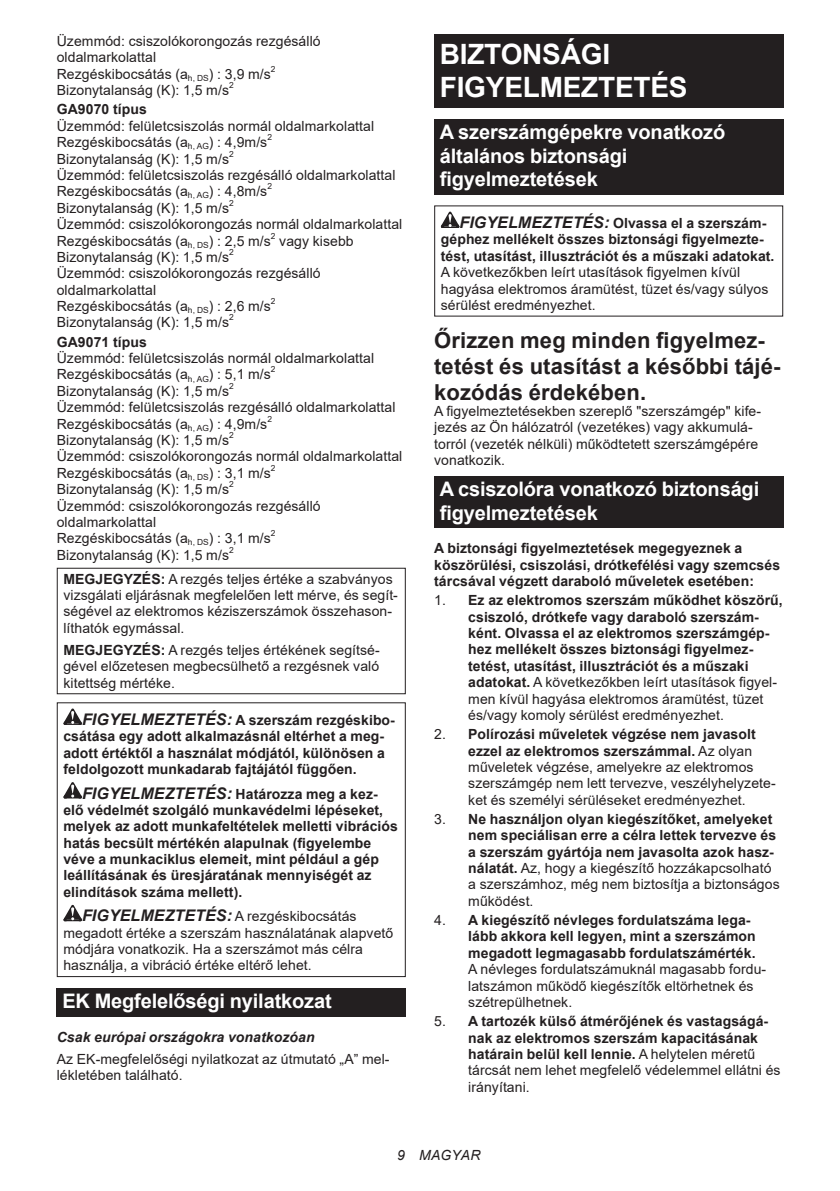
<style>
.page{position:relative;width:840px;height:1191px;background:#fff}
.page>*{position:absolute;margin:0;border:0;box-sizing:border-box;transform-origin:0 0}
.t1{font:700 28px/32.8px "Arial";letter-spacing:-.01em;color:#fff}
.t2{font:700 22px/25.8px "Arial";letter-spacing:.005em;color:#231f20}
.t3{font:700 20px/23.4px "Arial";letter-spacing:-.01em;color:#fff}
.t4{font:14px/16.4px "Arial";letter-spacing:.005em;color:#231f20}
.t5{font:700 14px/16.4px "Arial";letter-spacing:.005em;color:#231f20}
.t6{font:italic 700 14px "Arial";letter-spacing:.005em;color:#231f20}
.t7{font:italic 14px "Arial";letter-spacing:.005em;color:#231f20}
.t8{font:8.4px "Arial";color:#231f20}
.s1{font-weight:700}
.s2{font-style:italic;font-size:16px}
.s3{font-weight:700;font-style:italic;font-size:16px}
.s4{font-weight:400}
</style>
<div class="page">
<div style="left:57px;top:568px;width:348px;height:126px;border:1px solid #231f20"></div>
<svg style="left:63px;top:708px;width:19px;height:17px"></svg>
<svg style="left:63px;top:782px;width:19px;height:16px"></svg>
<svg style="left:63px;top:905px;width:19px;height:16px"></svg>
<div style="left:57px;top:702px;width:348px;height:275px;border:1px solid #231f20"></div>
<div style="left:57px;top:988px;width:348px;height:29px;background:#231f20"></div>
<div style="left:434px;top:34px;width:348px;height:74px;background:#231f20"></div>
<div style="left:434px;top:119px;width:348px;height:75px;background:#231f20"></div>
<svg style="left:440px;top:212px;width:19px;height:16px"></svg>
<div style="left:434px;top:476px;width:348px;height:52px;background:#231f20"></div>
<p class="t4" style="left:57px;top:33px;width:265px">Üzemmód: csiszolókorongozás rezgésálló oldalmarkolattal<br>Rezgéskibocsátás (a<sub>h,</sub> <sub>DS</sub>) : 3,9 m/s</p>
<p class="t8" style="left:271px;top:63px;width:6px">2</p>
<p class="t4" style="left:57px;top:82px;width:174px">Bizonytalanság (K): 1,5 m/s</p>
<p class="t8" style="left:229px;top:79px;width:6px">2</p>
<p class="t5" style="left:57px;top:101px;width:91px">GA9070 típus</p>
<p class="t4" style="left:57px;top:118px;width:319px">Üzemmód: felületcsiszolás normál oldalmarkolattal<br>Rezgéskibocsátás (a<sub>h,</sub> <sub>AG</sub>) : 4,9m/s</p>
<p class="t8" style="left:267px;top:131px;width:6px">2</p>
<p class="t4" style="left:57px;top:150px;width:174px">Bizonytalanság (K): 1,5 m/s</p>
<p class="t8" style="left:229px;top:148px;width:6px">2</p>
<p class="t4" style="left:57px;top:167px;width:340px">Üzemmód: felületcsiszolás rezgésálló oldalmarkolattal<br>Rezgéskibocsátás (a<sub>h,</sub> <sub>AG</sub>) : 4,8m/s</p>
<p class="t8" style="left:267px;top:181px;width:6px">2</p>
<p class="t4" style="left:57px;top:199px;width:174px">Bizonytalanság (K): 1,5 m/s</p>
<p class="t8" style="left:229px;top:197px;width:6px">2</p>
<p class="t4" style="left:57px;top:216px;width:347px">Üzemmód: csiszolókorongozás normál oldalmarkolattal<br>Rezgéskibocsátás (a<sub>h,</sub> <sub>DS</sub>) : 2,5 m/s</p>
<p class="t8" style="left:271px;top:230px;width:6px">2</p>
<p class="t4" style="left:279px;top:232px;width:76px">vagy kisebb</p>
<p class="t4" style="left:57px;top:249px;width:174px">Bizonytalanság (K): 1,5 m/s</p>
<p class="t8" style="left:229px;top:246px;width:6px">2</p>
<p class="t4" style="left:57px;top:265px;width:265px">Üzemmód: csiszolókorongozás rezgésálló oldalmarkolattal<br>Rezgéskibocsátás (a<sub>h,</sub> <sub>DS</sub>) : 2,6 m/s</p>
<p class="t8" style="left:271px;top:295px;width:6px">2</p>
<p class="t4" style="left:57px;top:314px;width:174px">Bizonytalanság (K): 1,5 m/s</p>
<p class="t8" style="left:229px;top:312px;width:6px">2</p>
<p class="t5" style="left:57px;top:334px;width:91px">GA9071 típus</p>
<p class="t4" style="left:57px;top:350px;width:319px">Üzemmód: felületcsiszolás normál oldalmarkolattal<br>Rezgéskibocsátás (a<sub>h,</sub> <sub>AG</sub>) : 5,1 m/s</p>
<p class="t8" style="left:271px;top:364px;width:6px">2</p>
<p class="t4" style="left:57px;top:382px;width:174px">Bizonytalanság (K): 1,5 m/s</p>
<p class="t8" style="left:229px;top:380px;width:6px">2</p>
<p class="t4" style="left:57px;top:399px;width:340px">Üzemmód: felületcsiszolás rezgésálló oldalmarkolattal<br>Rezgéskibocsátás (a<sub>h,</sub> <sub>AG</sub>) : 4,9m/s</p>
<p class="t8" style="left:267px;top:413px;width:6px">2</p>
<p class="t4" style="left:57px;top:432px;width:174px">Bizonytalanság (K): 1,5 m/s</p>
<p class="t8" style="left:229px;top:429px;width:6px">2</p>
<p class="t4" style="left:57px;top:448px;width:347px">Üzemmód: csiszolókorongozás normál oldalmarkolattal<br>Rezgéskibocsátás (a<sub>h,</sub> <sub>DS</sub>) : 3,1 m/s</p>
<p class="t8" style="left:271px;top:462px;width:6px">2</p>
<p class="t4" style="left:57px;top:481px;width:174px">Bizonytalanság (K): 1,5 m/s</p>
<p class="t8" style="left:229px;top:478px;width:6px">2</p>
<p class="t4" style="left:57px;top:497px;width:265px">Üzemmód: csiszolókorongozás rezgésálló oldalmarkolattal<br>Rezgéskibocsátás (a<sub>h,</sub> <sub>DS</sub>) : 3,1 m/s</p>
<p class="t8" style="left:271px;top:527px;width:6px">2</p>
<p class="t4" style="left:57px;top:546px;width:174px">Bizonytalanság (K): 1,5 m/s</p>
<p class="t8" style="left:229px;top:544px;width:6px">2</p>
<p class="t4" style="left:63px;top:570px;width:336px"><span class="s1">MEGJEGYZÉS:</span> A rezgés teljes értéke a szabványos vizsgálati eljárásnak megfelelően lett mérve, és segít&shy;ségével az elektromos kéziszerszámok összehason&shy;líthatók egymással.</p>
<p class="t4" style="left:63px;top:641px;width:318px;text-align:justify"><span class="s1">MEGJEGYZÉS:</span> A rezgés teljes értékének segítsé&shy;gével előzetesen megbecsülhető a rezgésnek való kitettség mértéke.</p>
<p class="t5" style="left:63px;top:712px;width:333px;text-indent:19px"><span class="s2">FIGYELMEZTETÉS:</span> A szerszám rezgéskibo&shy;csátása egy adott alkalmazásnál eltérhet a meg&shy;adott értéktől a használat módjától, különösen a feldolgozott munkadarab fajtájától függően.</p>
<p class="t5" style="left:63px;top:785px;width:336px;text-indent:19px"><span class="s2">FIGYELMEZTETÉS:</span> Határozza meg a kez&shy;elő védelmét szolgáló munkavédelmi lépéseket, melyek az adott munkafeltételek melletti vibrációs hatás becsült mértékén alapulnak (figyelembe véve a munkaciklus elemeit, mint például a gép leállításának és üresjáratának mennyiségét az elindítások száma mellett).</p>
<p class="t4" style="left:63px;top:908px;width:331px;text-indent:19px"><span class="s3">FIGYELMEZTETÉS:</span> A rezgéskibocsátás megadott értéke a szerszám használatának alapvető módjára vonatkozik. Ha a szerszámot más célra használja, a vibráció értéke eltérő lehet.</p>
<h3 class="t3" style="left:62px;top:990px;width:270px">EK Megfelelőségi nyilatkozat</h3>
<p class="t6" style="left:57px;top:1027px;width:259px">Csak európai országokra vonatkozóan</p>
<p class="t4" style="left:57px;top:1050px;width:334px">Az EK-megfelelőségi nyilatkozat az útmutató „A” mel&shy;lékletében található.</p>
<h1 class="t1" style="left:439px;top:38px;width:249px">BIZTONSÁGI<br>FIGYELMEZTETÉS</h1>
<h3 class="t3" style="left:439px;top:121px;width:287px">A szerszámgépekre vonatkozó általános biztonsági figyelmeztetések</h3>
<p class="t5" style="left:440px;top:215px;width:335px;text-indent:19px"><span class="s2">FIGYELMEZTETÉS:</span> Olvassa el a szerszám&shy;géphez mellékelt összes biztonsági figyelmezte&shy;tést, utasítást, illusztrációt és a műszaki adatokat.</p>
<p class="t4" style="left:440px;top:264px;width:329px">A következőkben leírt utasítások figyelmen kívül hagyása elektromos áramütést, tüzet és/vagy súlyos sérülést eredményezhet.</p>
<h2 class="t2" style="left:434px;top:328px;width:347px">Őrizzen meg minden figyelmez&shy;tetést és utasítást a későbbi tájé&shy;kozódás érdekében.</h2>
<p class="t4" style="left:434px;top:403px;width:328px">A figyelmeztetésekben szereplő "szerszámgép" kife&shy;jezés az Ön hálózatról (vezetékes) vagy akkumulá&shy;torról (vezeték nélküli) működtetett szerszámgépére vonatkozik.</p>
<h3 class="t3" style="left:439px;top:478px;width:321px">A csiszolóra vonatkozó biztonsági figyelmeztetések</h3>
<p class="t5" style="left:434px;top:540px;width:347px">A biztonsági figyelmeztetések megegyeznek a köszörülési, csiszolási, drótkefélési vagy szemcsés tárcsával végzett daraboló műveletek esetében:</p>
<p class="t5" style="left:468px;top:592px;width:316px;text-indent:-34px"><span class="s4">1.</span> Ez az elektromos szerszám működhet köszörű, csiszoló, drótkefe vagy daraboló szerszám&shy;ként. Olvassa el az elektromos szerszámgép&shy;hez mellékelt összes biztonsági figyelmez&shy;tetést, utasítást, illusztrációt és a műszaki adatokat. <span class="s4">A következőkben leírt utasítások figyel&shy;men kívül hagyása elektromos áramütést, tüzet és/vagy komoly sérülést eredményezhet.</span></p>
<p class="t4" style="left:468px;top:726px;width:309px;text-indent:-34px">2. <span class="s1">Polírozási műveletek végzése nem javasolt ezzel az elektromos szerszámmal.</span> Az olyan műveletek végzése, amelyekre az elektromos szerszámgép nem lett tervezve, veszélyhelyzete&shy;ket és személyi sérüléseket eredményezhet.</p>
<p class="t5" style="left:468px;top:811px;width:313px;text-indent:-34px"><span class="s4">3.</span> Ne használjon olyan kiegészítőket, amelyeket nem speciálisan erre a célra lettek tervezve és a szerszám gyártója nem javasolta azok hasz&shy;nálatát. <span class="s4">Az, hogy a kiegészítő hozzákapcsolható a szerszámhoz, még nem biztosítja a biztonságos működést.</span></p>
<p class="t5" style="left:468px;top:912px;width:289px;text-indent:-34px"><span class="s4">4.</span> A kiegészítő névleges fordulatszáma lega&shy;lább akkora kell legyen, mint a szerszámon megadott legmagasabb fordulatszámérték.</p>
<p class="t4" style="left:468px;top:961px;width:299px">A névleges fordulatszámuknál magasabb fordu&shy;latszámon működő kiegészítők eltörhetnek és szétrepülhetnek.</p>
<p class="t5" style="left:468px;top:1013px;width:314px;text-indent:-34px"><span class="s4">5.</span> A tartozék külső átmérőjének és vastagságá&shy;nak az elektromos szerszám kapacitásának határain belül kell lennie. <span class="s4">A helytelen méretű tárcsát nem lehet megfelelő védelemmel ellátni és irányítani.</span></p>
<p class="t7" style="left:397px;top:1146px;width:85px">9 MAGYAR</p>
</div>
